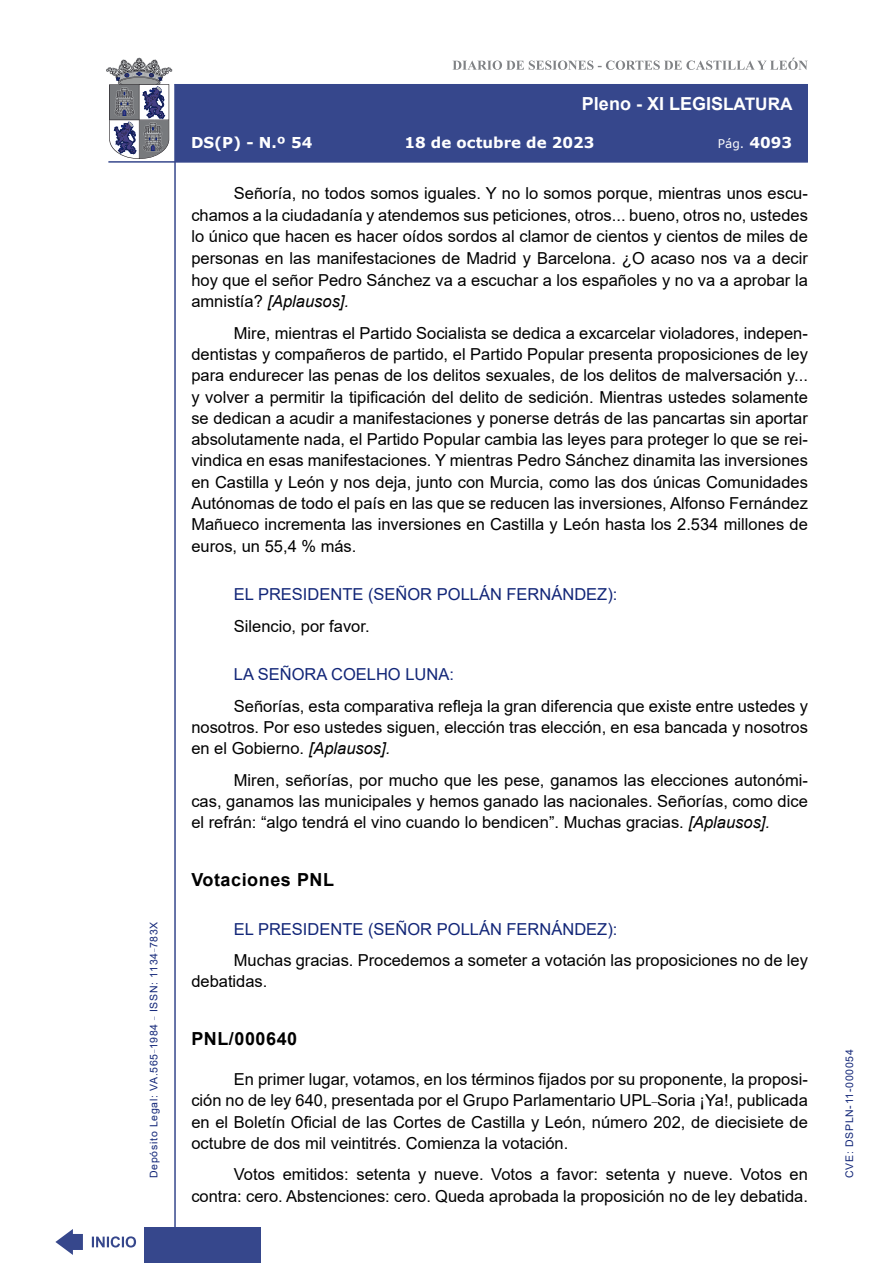
<style>
.page{position:relative;width:893px;height:1263px;background:#fff}
.page>*{position:absolute;margin:0;border:0;box-sizing:border-box;transform-origin:0 0}
.t1{font:700 18px "Arial";color:#fff}
.MarcadorPrimerNivel{font:700 18px "Arial";letter-spacing:.03em;color:#000}
.MarcadorSegundoNivel{font:700 18px "Arial";letter-spacing:.03em;color:#000}
.t2{font:16.5px/21.3px "Arial";color:#000;text-align:justify}
.Orador{font:16.5px "Arial";color:#122678}
.t3{font:700 15px "Verdana";color:#fff}
.t4{font:12px "Verdana";color:#fff}
.t5{font:10.5px "Arial";letter-spacing:.065em;color:#122678}
.s1{font-size:17.25px}
.s2{font-weight:700;font-size:15px}
.s3{font-style:italic}
</style>
<div class="page">
<svg style="left:452px;top:58px;width:356px;height:12px"></svg>
<hr style="left:174px;top:84px;width:2px;height:1179px;background:#36478c">
<div style="left:144px;top:1227px;width:117px;height:36px;background:#36478c"></div>
<div style="left:175px;top:84px;width:633px;height:78px;background:#36478c"></div>
<hr style="left:108px;top:161px;width:700px;height:2px;background:#36478c">
<svg style="left:92px;top:1236px;width:44px;height:11px"></svg>
<svg style="left:55px;top:1229px;width:28px;height:26px"></svg>
<svg style="left:106px;top:58px;width:66px;height:101px"></svg>
<p class="t5" style="left:146px;top:1178px;width:258px;rotate:-90deg">Depósito Legal: VA.565<sup>_</sup>1984 <sup>_</sup> ISSN: 1134<sup>_</sup>783X</p>
<p class="t1" style="left:582px;top:91px;width:212px">Pleno - XI LEGIS<span class="s1">LATURA</span></p>
<p class="t3" style="left:191px;top:132px;width:123px">DS(P) - N.º 54</p>
<p class="t3" style="left:404px;top:132px;width:191px">18 de octubre de 2023</p>
<p class="t4" style="left:718px;top:135px;width:76px">Pág. <span class="s2">4093</span></p>
<p class="t2" style="left:191px;top:182px;width:618px;text-indent:43px">Señoría, no todos somos iguales. Y no lo somos porque, mientras unos escu&shy;chamos a la ciudadanía y atendemos sus peticiones, otros... bueno, otros no, ustedes lo único que hacen es hacer oídos sordos al clamor de cientos y cientos de miles de personas en las manifestaciones de Madrid y Barcelona. ¿O acaso nos va a decir hoy que el señor Pedro Sánchez va a escuchar a los españoles y no va a aprobar la amnistía? <span class="s3">[Aplausos].</span></p>
<p class="t2" style="left:191px;top:322px;width:618px;text-indent:43px">Mire, mientras el Partido Socialista se dedica a excarcelar violadores, indepen&shy;dentistas y compañeros de partido, el Partido Popular presenta proposiciones de ley para endurecer las penas de los delitos sexuales, de los delitos de malversación y... y volver a permitir la tipificación del delito de sedición. Mientras ustedes solamente se dedican a acudir a manifestaciones y ponerse detrás de las pancartas sin aportar absolutamente nada, el Partido Popular cambia las leyes para proteger lo que se rei&shy;vindica en esas manifestaciones. Y mientras Pedro Sánchez dinamita las inversiones en Castilla y León y nos deja, junto con Murcia, como las dos únicas Comunidades Autónomas de todo el país en las que se reducen las inversiones, Alfonso Fernández Mañueco incrementa las inversiones en Castilla y León hasta los 2.534 millones de euros, un 55,4 % más.</p>
<p class="Orador" style="left:234px;top:583px;width:385px">EL PRESIDENTE (SEÑOR POLLÁN FERNÁNDEZ):</p>
<p class="t2" style="left:234px;top:615px;width:137px">Silencio, por favor.</p>
<p class="Orador" style="left:234px;top:663px;width:222px">LA SEÑORA COELHO LUNA:</p>
<p class="t2" style="left:191px;top:695px;width:618px;text-indent:43px">Señorías, esta comparativa refleja la gran diferencia que existe entre ustedes y nosotros. Por eso ustedes siguen, elección tras elección, en esa bancada y nosotros en el Gobierno. <span class="s3">[Aplausos].</span></p>
<p class="t2" style="left:191px;top:769px;width:618px;text-indent:43px">Miren, señorías, por mucho que les pese, ganamos las elecciones autonómi&shy;cas, ganamos las municipales y hemos ganado las nacionales. Señorías, como dice el refrán: “algo tendrá el vino cuando lo bendicen”. Muchas gracias. <span class="s3">[Aplausos].</span></p>
<p class="MarcadorPrimerNivel" style="left:191px;top:867px;width:144px">Votaciones PNL</p>
<p class="Orador" style="left:234px;top:917px;width:385px">EL PRESIDENTE (SEÑOR POLLÁN FERNÁNDEZ):</p>
<p class="t2" style="left:191px;top:949px;width:618px;text-indent:43px">Muchas gracias. Procedemos a someter a votación las proposiciones no de ley debatidas.</p>
<p class="MarcadorSegundoNivel" style="left:191px;top:1026px;width:107px">PNL/000640</p>
<p class="t2" style="left:191px;top:1068px;width:618px;text-indent:43px">En primer lugar, votamos, en los términos fijados por su proponente, la proposi&shy;ción no de ley 640, presentada por el Grupo Parlamentario UPL<sup>_</sup>Soria ¡Ya!, publicada en el Boletín Oficial de las Cortes de Castilla y León, número 202, de diecisiete de octubre de dos mil veintitrés. Comienza la votación.</p>
<p class="t2" style="left:191px;top:1164px;width:618px;text-align:right">Votos emitidos: setenta y nueve. Votos a favor: setenta y nueve. Votos en contra: cero. Abstenciones: cero. Queda aprobada la proposición no de ley debatida.</p>
<p class="t5" style="left:842px;top:1178px;width:130px;rotate:-90deg">CVE: DSPLN-11-000054</p>
</div>
